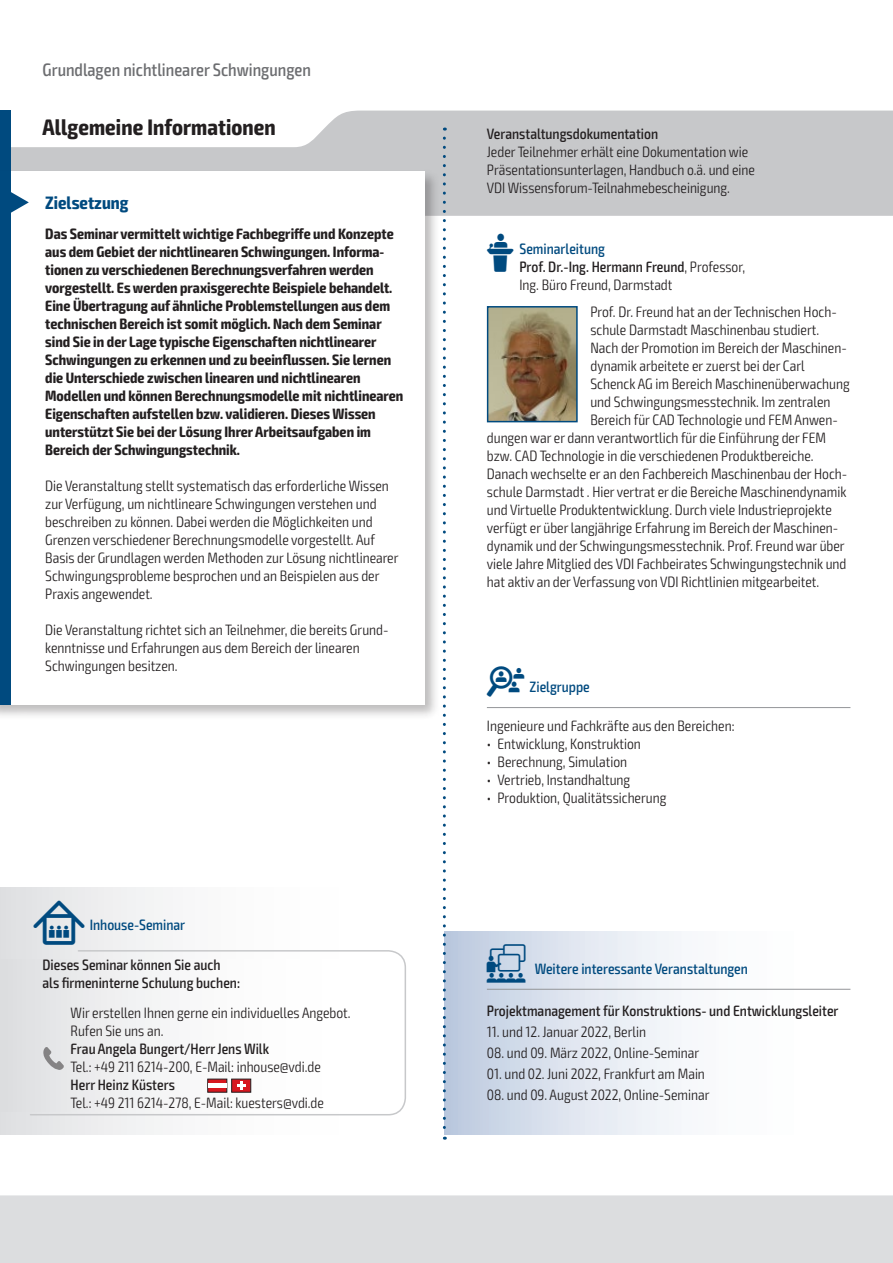
<style>
.page{position:relative;width:893px;height:1263px;background:#fff}
.page>*{position:absolute;margin:0;border:0;box-sizing:border-box;transform-origin:0 0}
.t1{font:700 condensed 22.5px "Exo 2";letter-spacing:.005em;color:#231f20}
.t2{font:500 condensed 18px "Exo 2";color:#6c6d70}
.t3{font:700 condensed 18px "Exo 2";color:#004a7f}
.t4{font:300 condensed 15px/18px "Exo 2";color:#231f20}
.t5{font:700 condensed 15px/18px "Exo 2";color:#231f20}
.t6{font:500 condensed 15px/18px "Exo 2";color:#231f20}
.t7{font:500 condensed 15px "Exo 2";color:#004a7f}
.s1{font-family:"VDI Iconset S4 A Regular";font-weight:400;font-stretch:normal;color:#004a7f}
.s2{font-weight:500;color:#004a7f}
.s3{font-weight:500}
.s4{font-family:"VDI Iconset S4 A Regular";font-weight:400;font-stretch:normal}
.s5{font-family:"VDI Iconset S4 A Regular";font-weight:400;font-stretch:normal;font-size:15.45px}
.s6{font-family:"VDI Iconset S4 A Regular";font-weight:400;font-stretch:normal;font-size:19.5px}
</style>
<div class="page">
<div style="left:0;top:1195px;width:893px;height:68px;background:#dcdddf"></div>
<svg style="left:11px;top:111px;width:881px;height:105px;fill:#c7c8ca"></svg>
<hr style="left:892px;top:111px;width:1px;height:105px;background:#004a7f">
<div style="left:0;top:111px;width:11px;height:63px;background:#004a7f"></div>
<div style="left:0;top:168px;width:440px;height:552px;background:#231f20;opacity:.3"></div>
<div style="left:0;top:171px;width:424px;height:534px;background:#fff"></div>
<div style="left:0;top:171px;width:11px;height:534px;background:#004a7f"></div>
<svg style="left:11px;top:192px;width:18px;height:21px"></svg>
<hr style="left:487px;top:707px;width:363px;height:1px;background:#939598">
<div style="left:444px;top:932px;width:406px;height:202px;background:linear-gradient(to right,#c6d1e4,#fff)"></div>
<hr style="left:487px;top:989px;width:363px;height:1px;background:#939598">
<img style="left:490px;top:309px;width:85px;height:110px">
<div style="left:487px;top:306px;width:91px;height:116px;border:2px solid #004a7f"></div>
<div style="left:0;top:887px;width:406px;height:247px;background:linear-gradient(to right,#e4e5e7,#fff)"></div>
<svg style="left:29px;top:949px;width:377px;height:167px"></svg>
<div style="left:0;top:959px;width:383px;height:152px;background:linear-gradient(to right,#e2e3e5,#fff)"></div>
<svg style="left:207px;top:1079px;width:44px;height:13px"></svg>
<div style="left:208px;top:1083px;width:19px;height:5px;background:#fff"></div>
<svg style="left:43px;top:1047px;width:21px;height:23px"></svg>
<svg style="left:443px;top:138px;width:3px;height:1002px"></svg>
<p class="t2" style="left:43px;top:59px;width:270px">Grundlagen nichtlinearer Schwingungen</p>
<h1 class="t1" style="left:43px;top:113px;width:235px">Allgemeine Informationen</h1>
<p class="t6" style="left:487px;top:125px;width:173px">Veranstaltungsdokumentation</p>
<p class="t4" style="left:487px;top:143px;width:270px">Jeder Teilnehmer erhält eine Dokumentation wie<br>Präsentationsunterlagen, Handbuch o.ä. und eine<br>VDI Wissensforum-Teilnahmebescheinigung.</p>
<p class="t5" style="left:45px;top:225px;width:360px">Das Seminar vermittelt wichtige Fachbegriffe und Konzepte aus dem Gebiet der nichtlinearen Schwingungen. Informa&shy;tionen zu verschiedenen Berechnungsverfahren werden vorgestellt. Es werden praxisgerechte Beispiele behandelt.<br>Eine Übertragung auf ähnliche Problemstellungen aus dem technischen Bereich ist somit möglich. Nach dem Seminar sind Sie in der Lage typische Eigenschaften nichtlinearer Schwingungen zu erkennen und zu beeinflussen. Sie lernen die Unterschiede zwischen linearen und nichtlinearen Modellen und können Berechnungsmodelle mit nichtlinearen Eigenschaften aufstellen bzw. validieren. Dieses Wissen unterstützt Sie bei der Lösung Ihrer Arbeitsaufgaben im Bereich der Schwingungstechnik.</p>
<p class="t4" style="left:45px;top:477px;width:355px">Die Veranstaltung stellt systematisch das erforderliche Wissen zur Verfügung, um nichtlineare Schwingungen verstehen und beschreiben zu können. Dabei werden die Möglichkeiten und Grenzen verschiedener Berechnungsmodelle vorgestellt. Auf Basis der Grundlagen werden Methoden zur Lösung nichtlinearer Schwingungsprobleme besprochen und an Beispielen aus der Praxis angewendet.</p>
<p class="t4" style="left:45px;top:621px;width:345px">Die Veranstaltung richtet sich an Teilnehmer, die bereits Grund&shy;kenntnisse und Erfahrungen aus dem Bereich der linearen<br>Schwingungen besitzen.</p>
<p class="t3" style="left:45px;top:192px;width:85px">Zielsetzung</p>
<p class="t4" style="left:519px;top:240px;width:227px;text-indent:-33px"><span class="s1">L</span> <span class="s2">Seminarleitung<br></span><span class="s3">Prof. Dr.-Ing. Hermann Freund</span>, Professor,<br>Ing. Büro Freund, Darmstadt</p>
<p class="t4" style="left:590px;top:303px;width:248px">Prof. Dr. Freund hat an der Technischen Hoch-</p>
<p class="t4" style="left:590px;top:321px;width:230px">schule Darmstadt Maschinenbau studiert.</p>
<p class="t4" style="left:590px;top:339px;width:258px">Nach der Promotion im Bereich der Maschinen-</p>
<p class="t4" style="left:590px;top:357px;width:216px">dynamik arbeitete er zuerst bei der Carl</p>
<p class="t4" style="left:590px;top:375px;width:261px">Schenck AG im Bereich Maschinenüberwachung</p>
<p class="t4" style="left:590px;top:393px;width:242px">und Schwingungsmesstechnik. Im zentralen</p>
<p class="t4" style="left:590px;top:411px;width:249px">Bereich für CAD Technologie und FEM Anwen-</p>
<p class="t4" style="left:487px;top:429px;width:341px">dungen war er dann verantwortlich für die Einführung der FEM</p>
<p class="t4" style="left:487px;top:447px;width:328px">bzw. CAD Technologie in die verschiedenen Produktbereiche.</p>
<p class="t4" style="left:487px;top:465px;width:362px">Danach wechselte er an den Fachbereich Maschinenbau der Hoch-</p>
<p class="t4" style="left:487px;top:483px;width:361px">schule Darmstadt . Hier vertrat er die Bereiche Maschinendynamik</p>
<p class="t4" style="left:487px;top:501px;width:347px">und Virtuelle Produktentwicklung. Durch viele Industrieprojekte</p>
<p class="t4" style="left:487px;top:519px;width:353px">verfügt er über langjährige Erfahrung im Bereich der Maschinen-</p>
<p class="t4" style="left:487px;top:537px;width:359px">dynamik und der Schwingungsmesstechnik. Prof. Freund war über</p>
<p class="t4" style="left:487px;top:555px;width:361px">viele Jahre Mitglied des VDI Fachbeirates Schwingungstechnik und</p>
<p class="t4" style="left:487px;top:573px;width:334px">hat aktiv an der Verfassung von VDI Richtlinien mitgearbeitet.</p>
<p class="t7" style="left:487px;top:678px;width:104px"><span class="s4">Z</span> Zielgruppe</p>
<p class="t7" style="left:33px;top:916px;width:153px"><span class="s5">I</span> Inhouse-Seminar</p>
<p class="t6" style="left:43px;top:955px;width:199px">Dieses Seminar können Sie auch als firmeninterne Schulung buchen:</p>
<p class="t4" style="left:71px;top:1004px;width:282px">Wir erstellen Ihnen gerne ein individuelles Angebot.<br>Rufen Sie uns an.</p>
<p class="t6" style="left:71px;top:1040px;width:200px">Frau Angela Bungert/Herr Jens Wilk</p>
<p class="t4" style="left:71px;top:1058px;width:252px">Tel.: +49 211 6214-200, E-Mail: inhouse@vdi.de</p>
<p class="t6" style="left:71px;top:1076px;width:106px">Herr Heinz Küsters</p>
<p class="t4" style="left:71px;top:1094px;width:255px">Tel.: +49 211 6214-278, E-Mail: kuesters@vdi.de</p>
<p class="t4" style="left:487px;top:717px;width:249px">Ingenieure und Fachkräfte aus den Bereichen:</p>
<p class="t4" style="left:487px;top:735px;width:156px">• Entwicklung, Konstruktion</p>
<p class="t4" style="left:487px;top:753px;width:142px">• Berechnung, Simulation</p>
<p class="t4" style="left:487px;top:771px;width:145px">• Vertrieb, Instandhaltung</p>
<p class="t4" style="left:487px;top:789px;width:181px">• Produktion, Qualitätssicherung</p>
<p class="t7" style="left:487px;top:960px;width:263px"><span class="s6">W</span> Weitere interessante Veranstaltungen</p>
<p class="t6" style="left:487px;top:1002px;width:353px">Projektmanagement für Konstruktions- und Entwicklungsleiter</p>
<p class="t4" style="left:487px;top:1023px;width:161px">11. und 12. Januar 2022, Berlin</p>
<p class="t4" style="left:487px;top:1044px;width:214px">08. und 09. März 2022, Online-Seminar</p>
<p class="t4" style="left:487px;top:1065px;width:220px">01. und 02. Juni 2022, Frankfurt am Main</p>
<p class="t4" style="left:487px;top:1086px;width:224px">08. und 09. August 2022, Online-Seminar</p>
</div>
